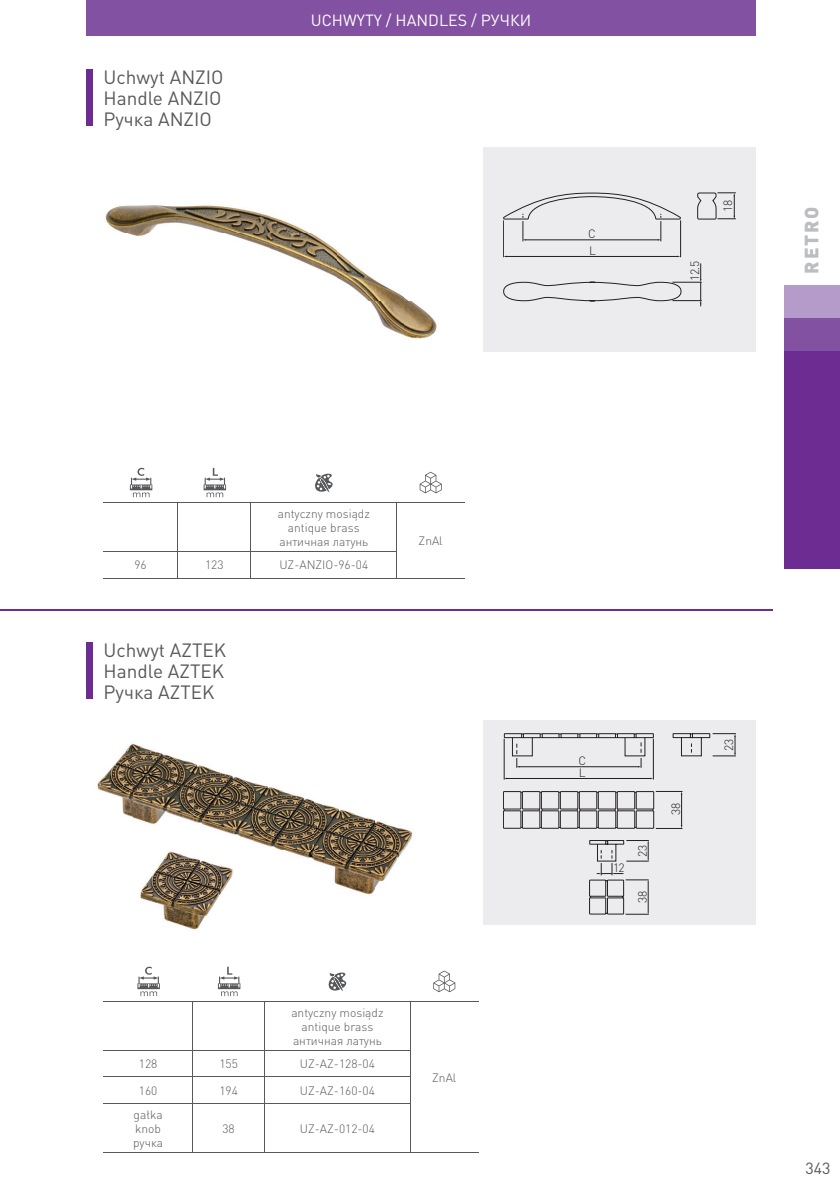
<style>
.page{position:relative;width:840px;height:1192px;background:#fff}
.page>*{position:absolute;margin:0;border:0;box-sizing:border-box;transform-origin:0 0}
.t1{font:19px/21px "DIN Pro";color:#57585a;text-align:justify}
.t2{font:900 19px "DIN Pro";letter-spacing:.1em;color:#bcbdc0}
.t3{font:16px "DIN Pro";color:#fff}
.t4{font:16px "DIN Pro";color:#57585a}
.t5{font:300 12px/14px "DIN Pro";color:#57585a;text-align:center}
.t6{font:300 12px/16.8px "DIN Pro";letter-spacing:-.05em;color:#231f20}
</style>
<div class="page">
<div style="left:86px;top:0;width:669px;height:35px;background:#8251a1"></div>
<div style="left:86px;top:69px;width:6px;height:57px;background:#6c2c91"></div>
<div style="left:86px;top:642px;width:6px;height:57px;background:#6c2c91"></div>
<hr style="left:2px;top:609px;width:770px;height:1px;background:#6c2c91">
<div style="left:784px;top:350px;width:56px;height:218px;background:#6c2c91"></div>
<div style="left:784px;top:318px;width:56px;height:32px;background:#8251a1"></div>
<div style="left:784px;top:285px;width:56px;height:33px;background:#b59bc9"></div>
<div style="left:483px;top:147px;width:272px;height:205px;background:#ececee"></div>
<div style="left:483px;top:720px;width:272px;height:204px;background:#ececee"></div>
<svg style="left:503px;top:282px;width:178px;height:19px"></svg>
<hr style="left:506px;top:256px;width:172px;height:1px;background:#231f20">
<svg style="left:503px;top:193px;width:178px;height:48px"></svg>
<hr style="left:503px;top:220px;width:1px;height:37px;background:#231f20">
<hr style="left:680px;top:220px;width:1px;height:37px;background:#231f20">
<hr style="left:672px;top:282px;width:30px;height:1px;background:#231f20">
<hr style="left:672px;top:300px;width:30px;height:1px;background:#231f20">
<svg style="left:700px;top:263px;width:1px;height:43px"></svg>
<svg style="left:697px;top:192px;width:39px;height:28px"></svg>
<div style="left:636px;top:791px;width:18px;height:18px;border:1px solid #231f20"></div>
<div style="left:617px;top:791px;width:18px;height:18px;border:1px solid #231f20"></div>
<div style="left:617px;top:810px;width:18px;height:18px;border:1px solid #231f20"></div>
<div style="left:636px;top:810px;width:18px;height:18px;border:1px solid #231f20"></div>
<div style="left:598px;top:791px;width:18px;height:18px;border:1px solid #231f20"></div>
<div style="left:579px;top:791px;width:18px;height:18px;border:1px solid #231f20"></div>
<div style="left:579px;top:810px;width:18px;height:18px;border:1px solid #231f20"></div>
<div style="left:598px;top:810px;width:18px;height:18px;border:1px solid #231f20"></div>
<div style="left:560px;top:791px;width:18px;height:18px;border:1px solid #231f20"></div>
<div style="left:541px;top:791px;width:18px;height:18px;border:1px solid #231f20"></div>
<div style="left:541px;top:810px;width:18px;height:18px;border:1px solid #231f20"></div>
<div style="left:560px;top:810px;width:18px;height:18px;border:1px solid #231f20"></div>
<div style="left:522px;top:791px;width:18px;height:18px;border:1px solid #231f20"></div>
<div style="left:503px;top:791px;width:18px;height:18px;border:1px solid #231f20"></div>
<div style="left:503px;top:810px;width:18px;height:18px;border:1px solid #231f20"></div>
<div style="left:522px;top:810px;width:18px;height:18px;border:1px solid #231f20"></div>
<hr style="left:653px;top:739px;width:1px;height:40px;background:#231f20">
<hr style="left:504px;top:739px;width:1px;height:41px;background:#231f20">
<hr style="left:681px;top:794px;width:1px;height:32px;background:#231f20">
<svg style="left:656px;top:825px;width:26px;height:4px"></svg>
<svg style="left:656px;top:791px;width:26px;height:3px"></svg>
<hr style="left:506px;top:778px;width:145px;height:1px;background:#231f20">
<svg style="left:504px;top:733px;width:150px;height:35px"></svg>
<svg style="left:672px;top:733px;width:64px;height:23px"></svg>
<svg style="left:589px;top:840px;width:60px;height:75px"></svg>
<img style="left:105px;top:205px;width:332px;height:134px">
<img style="left:97px;top:743px;width:316px;height:172px">
<img style="left:164px;top:915px;width:43px;height:15px">
<hr style="left:103px;top:551px;width:75px;height:1px;background:#57585a">
<hr style="left:178px;top:551px;width:73px;height:1px;background:#57585a">
<hr style="left:251px;top:578px;width:146px;height:1px;background:#57585a">
<hr style="left:103px;top:578px;width:75px;height:1px;background:#57585a">
<svg style="left:396px;top:552px;width:1px;height:26px"></svg>
<hr style="left:397px;top:578px;width:68px;height:1px;background:#57585a">
<hr style="left:177px;top:503px;width:1px;height:48px;background:#57585a">
<svg style="left:177px;top:552px;width:1px;height:26px"></svg>
<hr style="left:178px;top:578px;width:73px;height:1px;background:#57585a">
<hr style="left:251px;top:503px;width:1px;height:48px;background:#57585a">
<hr style="left:396px;top:503px;width:1px;height:48px;background:#57585a">
<hr style="left:251px;top:551px;width:146px;height:1px;background:#57585a">
<hr style="left:103px;top:503px;width:75px;height:1px;background:#57585a">
<hr style="left:178px;top:503px;width:73px;height:1px;background:#57585a">
<hr style="left:251px;top:503px;width:146px;height:1px;background:#57585a">
<hr style="left:397px;top:503px;width:68px;height:1px;background:#57585a">
<svg style="left:130px;top:468px;width:22px;height:29px"></svg>
<svg style="left:204px;top:468px;width:22px;height:29px"></svg>
<svg style="left:315px;top:473px;width:18px;height:20px"></svg>
<svg style="left:420px;top:472px;width:22px;height:21px"></svg>
<hr style="left:103px;top:1077px;width:90px;height:1px;background:#57585a">
<hr style="left:193px;top:1077px;width:72px;height:1px;background:#57585a">
<hr style="left:265px;top:1077px;width:145px;height:1px;background:#57585a">
<hr style="left:103px;top:1050px;width:90px;height:1px;background:#57585a">
<hr style="left:193px;top:1050px;width:72px;height:1px;background:#57585a">
<hr style="left:103px;top:1103px;width:90px;height:1px;background:#57585a">
<hr style="left:193px;top:1103px;width:72px;height:1px;background:#57585a">
<hr style="left:265px;top:1103px;width:145px;height:1px;background:#57585a">
<hr style="left:265px;top:1152px;width:145px;height:1px;background:#57585a">
<hr style="left:103px;top:1152px;width:90px;height:1px;background:#57585a">
<hr style="left:192px;top:1002px;width:1px;height:48px;background:#57585a">
<svg style="left:192px;top:1051px;width:1px;height:52px"></svg>
<svg style="left:264px;top:1051px;width:1px;height:52px"></svg>
<hr style="left:192px;top:1104px;width:1px;height:48px;background:#57585a">
<hr style="left:264px;top:1104px;width:1px;height:48px;background:#57585a">
<hr style="left:193px;top:1152px;width:72px;height:1px;background:#57585a">
<svg style="left:410px;top:1050px;width:1px;height:53px"></svg>
<hr style="left:410px;top:1104px;width:1px;height:48px;background:#57585a">
<hr style="left:410px;top:1152px;width:68px;height:1px;background:#57585a">
<hr style="left:264px;top:1002px;width:1px;height:48px;background:#57585a">
<hr style="left:410px;top:1002px;width:1px;height:48px;background:#57585a">
<hr style="left:265px;top:1050px;width:145px;height:1px;background:#57585a">
<hr style="left:103px;top:1001px;width:90px;height:1px;background:#57585a">
<hr style="left:193px;top:1001px;width:72px;height:1px;background:#57585a">
<hr style="left:265px;top:1001px;width:145px;height:1px;background:#57585a">
<hr style="left:410px;top:1001px;width:68px;height:1px;background:#57585a">
<svg style="left:137px;top:967px;width:23px;height:29px"></svg>
<svg style="left:218px;top:967px;width:22px;height:29px"></svg>
<svg style="left:328px;top:972px;width:18px;height:19px"></svg>
<svg style="left:433px;top:971px;width:22px;height:21px"></svg>
<h1 class="t1" style="left:103px;top:66px;width:122px">Uchwyt ANZIO Handle ANZIO Ручка ANZIO</h1>
<h2 class="t3" style="left:311px;top:10px;width:222px">UCHWYTY / HANDLES / РУЧКИ</h2>
<p class="t6" style="left:588px;top:225px;width:9px">C<br>L</p>
<p class="t6" style="left:686px;top:281px;width:21px;rotate:-90deg">12.5</p>
<p class="t6" style="left:719px;top:212px;width:13px;rotate:-90deg">18</p>
<h1 class="t2" style="left:799px;top:274px;width:69px;rotate:-90deg">RETRO</h1>
<p class="t5" style="left:278px;top:506px;width:94px">antyczny mosiądz antique brass античная латунь</p>
<p class="t5" style="left:134px;top:557px;width:14px">96</p>
<p class="t5" style="left:205px;top:557px;width:20px">123</p>
<p class="t5" style="left:279px;top:557px;width:90px">UZ-ANZIO-96-04</p>
<h1 class="t1" style="left:104px;top:638px;width:124px">Uchwyt AZTEK Handle AZTEK Ручка AZTEK</h1>
<p class="t5" style="left:419px;top:533px;width:26px">ZnAl</p>
<p class="t5" style="left:291px;top:1005px;width:94px">antyczny mosiądz antique brass античная латунь</p>
<p class="t5" style="left:139px;top:1056px;width:20px">128</p>
<p class="t5" style="left:219px;top:1056px;width:20px">155</p>
<p class="t5" style="left:300px;top:1056px;width:77px">UZ-AZ-128-04</p>
<p class="t5" style="left:139px;top:1083px;width:20px">160</p>
<p class="t5" style="left:219px;top:1083px;width:20px">194</p>
<p class="t5" style="left:300px;top:1083px;width:77px">UZ-AZ-160-04</p>
<p class="t5" style="left:133px;top:1107px;width:31px;text-align:left">gałka knob ручка</p>
<p class="t5" style="left:222px;top:1121px;width:14px">38</p>
<p class="t5" style="left:300px;top:1121px;width:77px">UZ-AZ-012-04</p>
<p class="t5" style="left:432px;top:1070px;width:26px">ZnAl</p>
<p class="t6" style="left:578px;top:754px;width:9px;line-height:12px">C<br>L</p>
<p class="t6" style="left:613px;top:859px;width:13px">12</p>
<p class="t6" style="left:633px;top:856px;width:13px;rotate:-90deg">23</p>
<p class="t6" style="left:634px;top:903px;width:13px;rotate:-90deg">38</p>
<p class="t6" style="left:667px;top:815px;width:14px;rotate:-90deg">38</p>
<p class="t6" style="left:720px;top:751px;width:14px;rotate:-90deg">23</p>
<h2 class="t4" style="left:805px;top:1157px;width:27px">343</h2>
</div>
